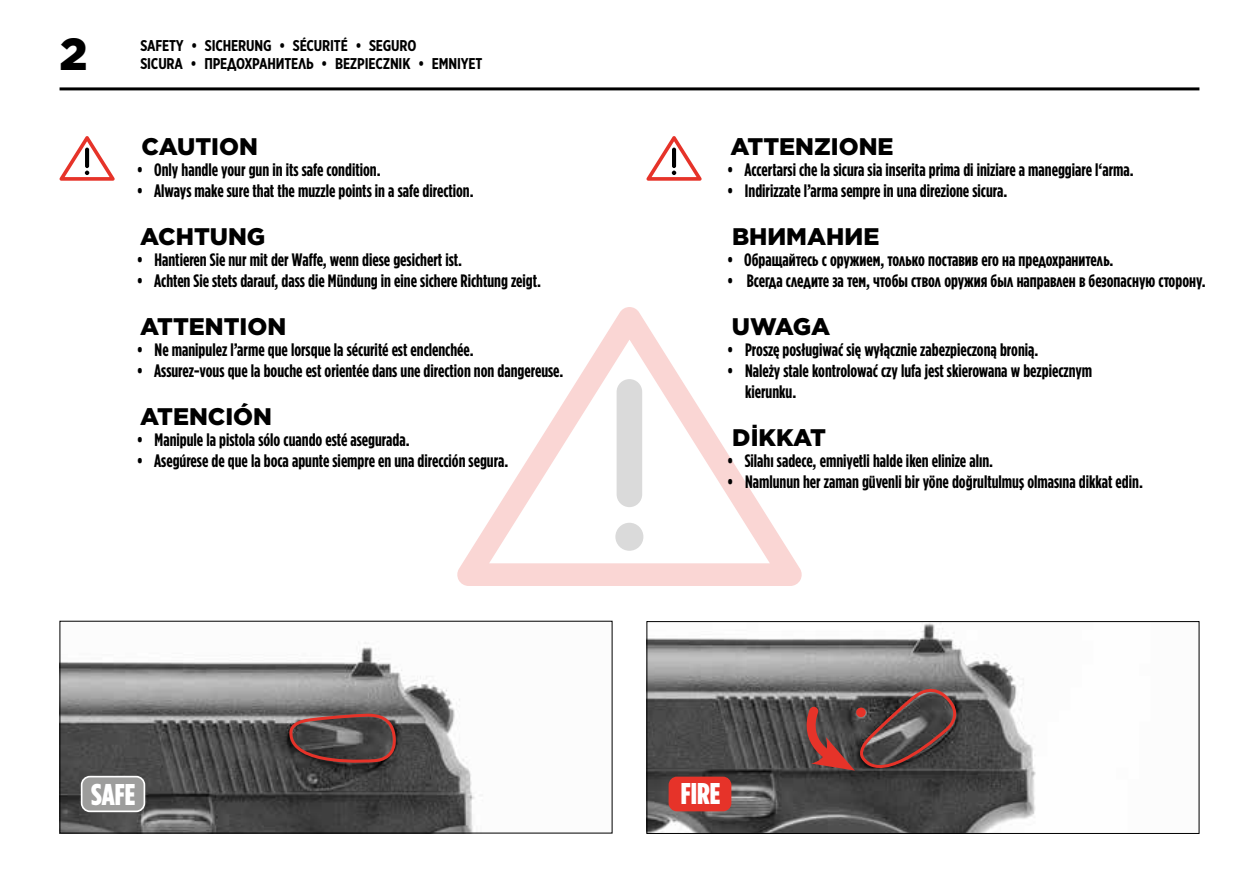
<style>
.page{position:relative;width:1259px;height:893px;background:#fff}
.page>*{position:absolute;margin:0;border:0;box-sizing:border-box;transform-origin:0 0}
.t1{font:900 45px "Gotham";color:#000}
.t2{font:900 30px "Gotham Condensed";color:#fff}
.t3{font:900 24px "Gotham";color:#000}
.t4{font:700 18px/21px "Gotham Condensed";color:#000}
.t5{font:700 15.6px "Gotham X Narrow";letter-spacing:-.01em;color:#000}
</style>
<div class="page">
<hr style="left:60px;top:87px;width:1139px;height:3px;background:#000">
<svg style="left:457px;top:307px;width:345px;height:279px"></svg>
<div style="left:616px;top:379px;width:26px;height:128px;background:#dadada;border-radius:13px"></div>
<div style="left:615px;top:523px;width:28px;height:28px;background:#dadada;border-radius:50%"></div>
<svg style="left:59px;top:136px;width:56px;height:45px"></svg>
<svg style="left:646px;top:136px;width:55px;height:45px"></svg>
<img style="left:648px;top:623px;width:388px;height:209px">
<div style="left:646px;top:621px;width:553px;height:213px;border:1px solid #000"></div>
<img style="left:62px;top:642px;width:413px;height:189px">
<div style="left:82px;top:777px;width:62px;height:34px;background:#9d9d9c;border-radius:8px"></div>
<div style="left:81px;top:776px;width:64px;height:36px;border:2px solid #fff;border-radius:8px"></div>
<div style="left:668px;top:777px;width:63px;height:34px;background:#e63329;border-radius:8px"></div>
<svg style="left:288px;top:713px;width:111px;height:54px;background:#5e4746"></svg>
<svg style="left:800px;top:683px;width:167px;height:104px;background:#5b4948"></svg>
<h1 class="t1" style="left:60px;top:23px;width:30px">2</h1>
<p class="t5" style="left:140px;top:36px;width:278px">SAFETY • SICHERUNG • SÉCURITÉ • SEGURO</p>
<p class="t5" style="left:140px;top:54px;width:343px">SICURA • ПРЕДОХРАНИТЕЛЬ • BEZPIECZNIK • EMNIYET</p>
<h3 class="t3" style="left:141px;top:130px;width:118px">CAUTION</h3>
<p class="t4" style="left:137px;top:159px;width:245px">• Only handle your gun in its safe condition.</p>
<p class="t4" style="left:137px;top:180px;width:338px">• Always make sure that the muzzle points in a safe direction.</p>
<h3 class="t3" style="left:140px;top:220px;width:127px">ACHTUNG</h3>
<p class="t4" style="left:137px;top:249px;width:327px">• Hantieren Sie nur mit der Waffe, wenn diese gesichert ist.</p>
<p class="t4" style="left:137px;top:270px;width:406px">• Achten Sie stets darauf, dass die Mündung in eine sichere Richtung zeigt.</p>
<h3 class="t3" style="left:140px;top:310px;width:147px">ATTENTION</h3>
<p class="t4" style="left:137px;top:339px;width:338px">• Ne manipulez l’arme que lorsque la sécurité est enclenchée.</p>
<p class="t4" style="left:137px;top:360px;width:428px">• Assurez-vous que la bouche est orientée dans une direction non dangereuse.</p>
<h3 class="t3" style="left:140px;top:400px;width:133px">ATENCIÓN</h3>
<p class="t4" style="left:137px;top:429px;width:274px">• Manipule la pistola sólo cuando esté asegurada.</p>
<p class="t4" style="left:137px;top:450px;width:373px">• Asegúrese de que la boca apunte siempre en una dirección segura.</p>
<h3 class="t3" style="left:730px;top:130px;width:164px">ATTENZIONE</h3>
<p class="t4" style="left:727px;top:159px;width:408px">• Accertarsi che la sicura sia inserita prima di iniziare a maneggiare l‘arma.</p>
<p class="t4" style="left:727px;top:180px;width:282px">• Indirizzate l’arma sempre in una direzione sicura.</p>
<h3 class="t3" style="left:732px;top:220px;width:149px">ВНИМАНИЕ</h3>
<p class="t4" style="left:727px;top:249px;width:388px">• Обращайтесь с оружием, только поставив его на предохранитель.</p>
<p class="t4" style="left:727px;top:270px;width:480px">• Всегда следите за тем, чтобы ствол оружия был направлен в безопасную сторону.</p>
<h3 class="t3" style="left:732px;top:310px;width:100px">UWAGA</h3>
<p class="t4" style="left:727px;top:339px;width:313px">• Proszę posługiwać się wyłącznie zabezpieczoną bronią.</p>
<p class="t4" style="left:745px;top:360px;width:349px;text-indent:-18px">• Należy stale kontrolować czy lufa jest skierowana w bezpiecznym kierunku.</p>
<h3 class="t3" style="left:732px;top:421px;width:95px">DİKKAT</h3>
<p class="t4" style="left:727px;top:450px;width:268px">• Silahı sadece, emniyetli halde iken elinize alın.</p>
<p class="t4" style="left:727px;top:471px;width:417px">• Namlunun her zaman güvenli bir yöne doğrultulmuş olmasına dikkat edin.</p>
<h2 class="t2" style="left:91px;top:776px;width:46px">SAFE</h2>
<h2 class="t2" style="left:681px;top:776px;width:41px">FIRE</h2>
</div>
